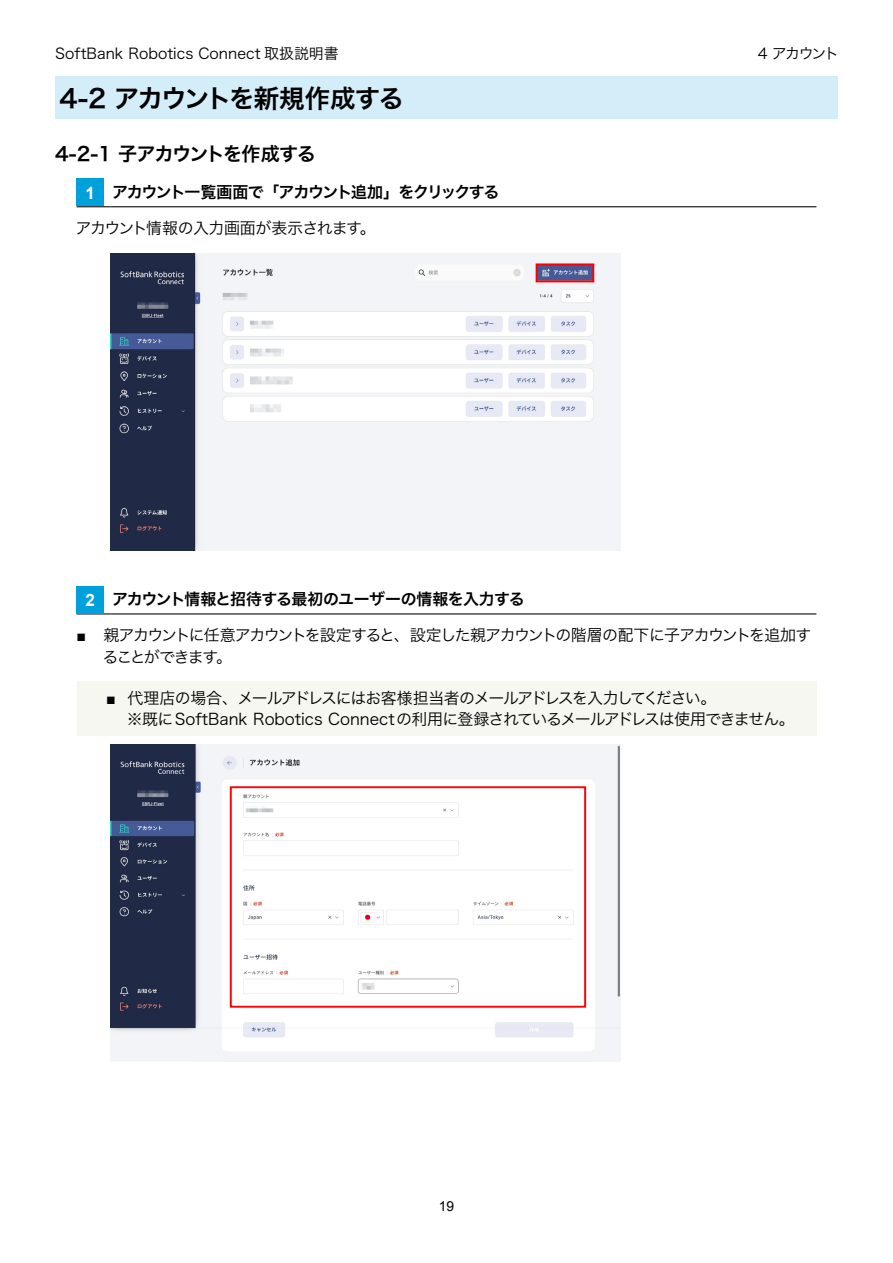
<style>
.page{position:relative;width:893px;height:1263px;background:#fff}
.page>*{position:absolute;margin:0;border:0;box-sizing:border-box;transform-origin:0 0}
.t1{font:25.5px "Hira Kaku Pro W6";letter-spacing:-.065em;color:#000}
.t2{font:19.2px "Hira Kaku Pro W6";letter-spacing:-.07em;color:#000}
.t3{font:15.9px/21.3px "Hira Kaku Pro W3";letter-spacing:-.06em;color:#000}
.t4{font:15.9px/21.3px "Hira Kaku Pro W3";letter-spacing:-.09em;color:#000}
.t5{font:15.9px "Hira Kaku Pro W6";letter-spacing:-.035em;color:#000}
.t6{font:15.9px "Hira Kaku Pro W6";letter-spacing:-.065em;color:#000}
.t7{font:14.85px "Hira Kaku Pro W3";color:#000}
.t8{font:13.8px "Arial";color:#000}
.s1{font-family:"Arial";font-weight:700;font-size:16.95px;color:#fff}
.s2{font-family:"Arial"}
</style>
<div class="page">
<div style="left:55px;top:77px;width:783px;height:42px;background:#d3edf9"></div>
<hr style="left:77px;top:206px;width:34px;height:1px;background:#000">
<hr style="left:111px;top:206px;width:705px;height:1px;background:#000">
<div style="left:77px;top:179px;width:27px;height:27px;background:#00a0da"></div>
<img style="left:111px;top:253px;width:510px;height:298px">
<div style="left:536px;top:263px;width:58px;height:19px;border:2px solid #f00"></div>
<hr style="left:77px;top:613px;width:34px;height:1px;background:#000">
<hr style="left:111px;top:613px;width:705px;height:1px;background:#000">
<div style="left:77px;top:586px;width:27px;height:27px;background:#00a0da"></div>
<div style="left:77px;top:681px;width:739px;height:55px;background:#f7f7f1"></div>
<img style="left:111px;top:744px;width:510px;height:317px">
<div style="left:230px;top:786px;width:356px;height:222px;border:2px solid #f00"></div>
<p class="t7" style="left:55px;top:40px;width:285px">SoftBank Robotics Connect 取扱説明書</p>
<h1 class="t1" style="left:60px;top:75px;width:346px">4-2 アカウントを新規作成する</h1>
<p class="t2" style="left:55px;top:137px;width:262px">4-2-1 子アカウントを作成する</p>
<p class="t6" style="left:86px;top:178px;width:415px"><span class="s1">1</span> アカウント一覧画面で「アカウント追加」をクリックする</p>
<p class="t3" style="left:76px;top:216px;width:302px">アカウント情報の入力画面が表示されます。</p>
<p class="t7" style="left:758px;top:40px;width:83px">4 アカウント</p>
<p class="t5" style="left:86px;top:585px;width:441px"><span class="s1">2</span> アカウント情報と招待する最初のユーザーの情報を入力する</p>
<p class="t4" style="left:103px;top:623px;width:710px;text-indent:-26px"><span class="s2">■</span> 親アカウントに任意アカウントを設定すると、設定した親アカウントの階層の配下に子アカウントを追加することができます。</p>
<p class="t3" style="left:127px;top:686px;width:669px;text-indent:-21px"><span class="s2">■</span> 代理店の場合、メールアドレスにはお客様担当者のメールアドレスを入力してください。<br>※既にSoftBank Robotics Connectの利用に登録されているメールアドレスは使用できません。</p>
<p class="t8" style="left:439px;top:1197px;width:17px">19</p>
</div>
